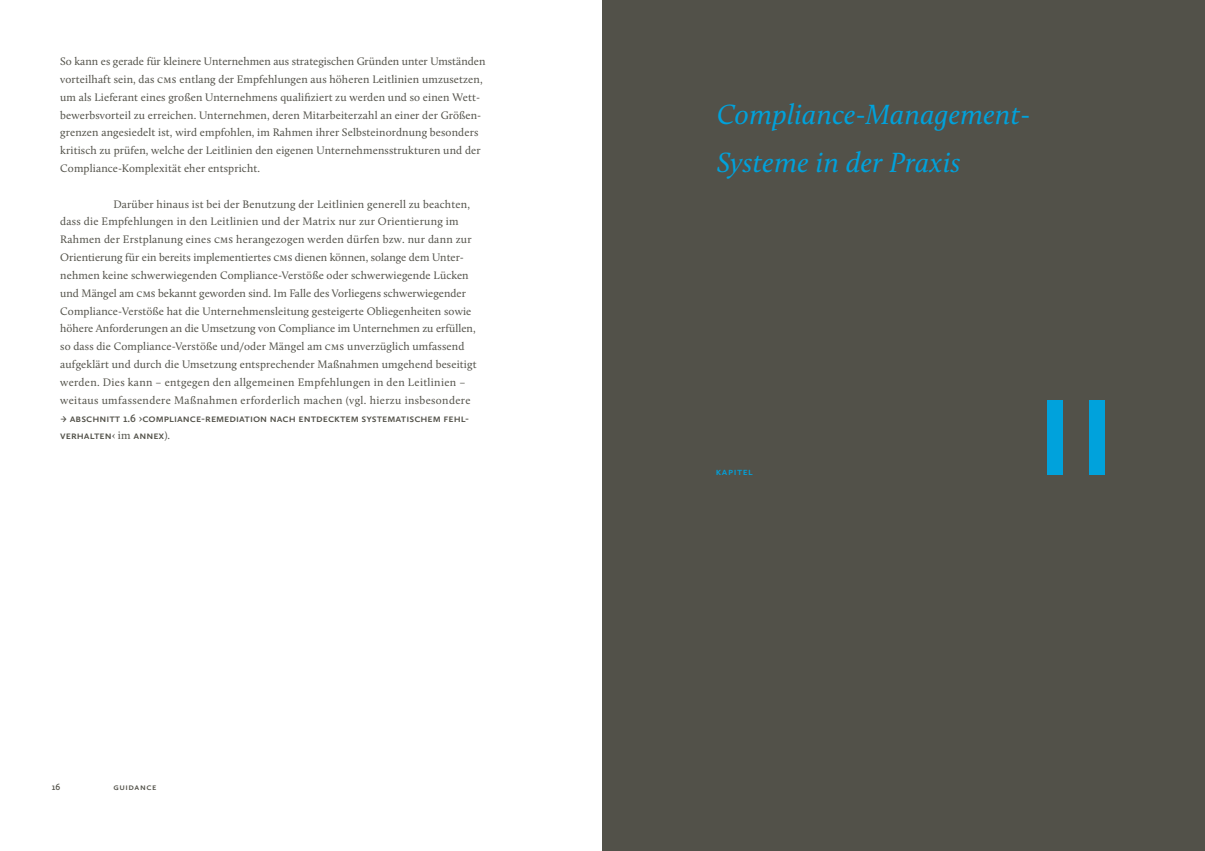
<style>
.page{position:relative;width:1205px;height:851px;background:#fff}
.page>*{position:absolute;margin:0;border:0;box-sizing:border-box;transform-origin:0 0}
.t1{font:600 153.75px "Calluna Sans";color:#00a2dc}
.t2{font:italic 28.75px/47.5px "Calluna";letter-spacing:.01em;color:#00a2dc}
.t3{font:11.25px/17.8px "Calluna";letter-spacing:.01em;color:#525149}
.t4{font:600 11.25px/17.8px "Calluna Sans";color:#525149}
.t5{font:600 10.62px "Calluna Sans";letter-spacing:.05em;color:#00a2dc}
.t6{font:600 9.38px "Calluna Sans";letter-spacing:.06em;color:#525149}
.s1{font-family:"Calluna";font-weight:400}
</style>
<div class="page">
<div style="left:602px;top:0;width:603px;height:850px;background:#525149"></div>
<p class="t3" style="left:60px;top:52px;width:427px">So kann es gerade für kleinere Unternehmen aus strategischen Gründen unter Umständen vorteilhaft sein, das cms entlang der Empfehlungen aus höheren Leitlinien umzusetzen, um als Lieferant eines großen Unternehmens qualifiziert zu werden und so einen Wett&shy;bewerbsvorteil zu erreichen. Unternehmen, deren Mitarbeiterzahl an einer der Größen&shy;grenzen angesiedelt ist, wird empfohlen, im Rahmen ihrer Selbsteinordnung besonders kritisch zu prüfen, welche der Leitlinien den eigenen Unternehmensstrukturen und der Compliance-Komplexität eher entspricht.</p>
<p class="t3" style="left:60px;top:195px;width:418px;text-indent:53px">Darüber hinaus ist bei der Benutzung der Leitlinien generell zu beachten, dass die Empfehlungen in den Leitlinien und der Matrix nur zur Orientierung im Rahmen der Erstplanung eines cms herangezogen werden dürfen bzw. nur dann zur Orientierung für ein bereits implementiertes cms dienen können, solange dem Unter&shy;nehmen keine schwerwiegenden Compliance-Verstöße oder schwerwiegende Lücken und Mängel am cms bekannt geworden sind. Im Falle des Vorliegens schwerwiegender Compliance-Verstöße hat die Unternehmensleitung gesteigerte Obliegenheiten sowie höhere Anforderungen an die Umsetzung von Compliance im Unternehmen zu erfüllen, so dass die Compliance-Verstöße und / oder Mängel am cms unverzüglich umfassend aufgeklärt und durch die Umsetzung entsprechender Maßnahmen umgehend beseitigt werden. Dies kann – entgegen den allgemeinen Empfehlungen in den Leitlinien – weitaus umfassendere Maßnahmen erforderlich machen (vgl. hierzu insbesondere</p>
<p class="t4" style="left:60px;top:408px;width:410px">→ abschnitt 1.6 ›compliance-remediation nach entdecktem systematischem fehl&shy;verhalten<span class="s1">‹ im</span> annex<span class="s1">).</span></p>
<p class="t6" style="left:52px;top:781px;width:10px">16</p>
<p class="t6" style="left:113px;top:781px;width:44px">guidance</p>
<h2 class="t2" style="left:717px;top:91px;width:315px">Compliance-Management-<br>Systeme in der Praxis</h2>
<p class="t5" style="left:716px;top:465px;width:38px">kapitel</p>
<h1 class="t1" style="left:1034px;top:329px;width:84px">ii</h1>
</div>
